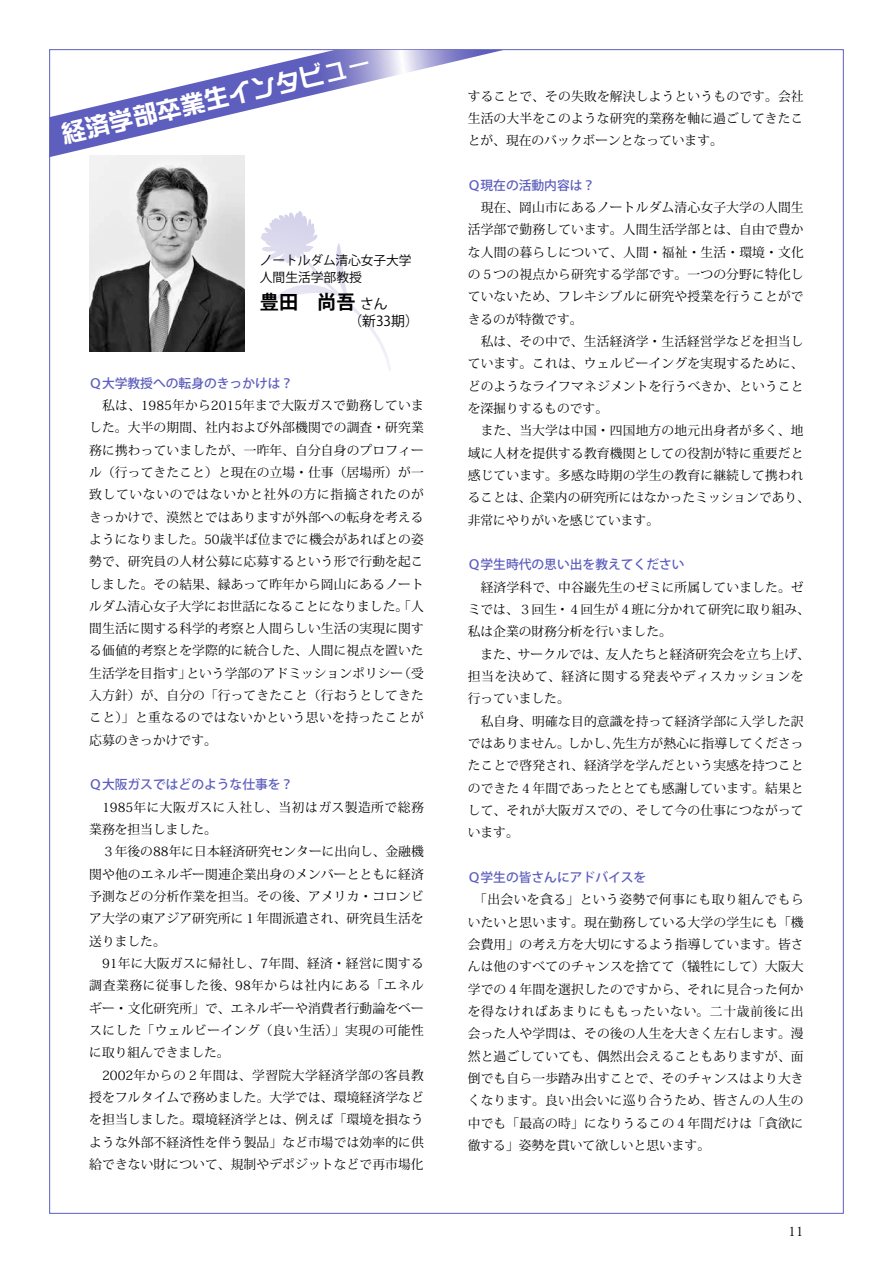
<style>
.page{position:relative;width:893px;height:1263px;background:#fff}
.page>*{position:absolute;margin:0;border:0;box-sizing:border-box;transform-origin:0 0}
.t1{font:24.45px "DF So Gei Std W7";color:#fff}
.t2{font:700 19.2px "Koz Go Pro";color:#000}
.t3{font:13.8px "Koz Go Pro";color:#000}
.t4{font:12.75px/22.4px "Koz Min Pro";letter-spacing:.015em;color:#000;text-align:justify}
.t5{font:500 12.75px "Koz Go Pro";color:#5d5ebd}
.t6{font:12.75px/17px "Koz Go Pro";letter-spacing:-.01em;color:#000}
.s1{font-weight:400;font-size:13.8px}
</style>
<div class="page">
<img style="left:89px;top:157px;width:155px;height:195px">
<svg style="left:261px;top:211px;width:130px;height:160px"></svg>
<svg style="left:49px;top:50px;width:455px;height:107px"></svg>
<h1 class="t1" style="left:59px;top:121px;width:319px;rotate:-13deg">経済学部卒業生インタビュー</h1>
<p class="t6" style="left:260px;top:252px;width:153px">ノートルダム清心女子大学人間生活学部教授</p>
<h2 class="t2" style="left:260px;top:289px;width:129px">豊田　尚吾<span class="s1">さん</span></h2>
<p class="t3" style="left:348px;top:312px;width:72px">（新33期）</p>
<p class="t5" style="left:89px;top:375px;width:206px">Ｑ大学教授への転身のきっかけは？</p>
<p class="t4" style="left:89px;top:394px;width:336px">　私は、1985年から2015年まで大阪ガスで勤務していました。大半の期間、社内および外部機関での調査・研究業務に携わっていましたが、一昨年、自分自身のプロフィール（行ってきたこと）と現在の立場・仕事（居場所）が一致していないのではないかと社外の方に指摘されたのがきっかけで、漠然とではありますが外部への転身を考えるようになりました。50歳半ば位までに機会があればとの姿勢で、研究員の人材公募に応募するという形で行動を起こしました。その結果、縁あって昨年から岡山にあるノートルダム清心女子大学にお世話になることになりました。「人間生活に関する科学的考察と人間らしい生活の実現に関する価値的考察とを学際的に統合した、人間に視点を置いた生活学を目指す」という学部のアドミッションポリシー（受入方針）が、自分の「行ってきたこと（行おうとしてきたこと）」と重なるのではないかという思いを持ったことが応募のきっかけです。</p>
<p class="t5" style="left:89px;top:776px;width:206px">Ｑ大阪ガスではどのような仕事を？</p>
<p class="t4" style="left:89px;top:795px;width:336px;text-align:left">　1985年に大阪ガスに入社し、当初はガス製造所で総務業務を担当しました。<br>　３年後の88年に日本経済研究センターに出向し、金融機関や他のエネルギー関連企業出身のメンバーとともに経済予測などの分析作業を担当。その後、アメリカ・コロンビア大学の東アジア研究所に１年間派遣され、研究員生活を送りました。<br>　91年に大阪ガスに帰社し、7年間、経済・経営に関する調査業務に従事した後、98年からは社内にある「エネルギー・文化研究所」で、エネルギーや消費者行動論をベースにした「ウェルビーイング（良い生活）」実現の可能性に取り組んできました。<br>　2002年からの２年間は、学習院大学経済学部の客員教授をフルタイムで務めました。大学では、環境経済学などを担当しました。環境経済学とは、例えば「環境を損なうような外部不経済性を伴う製品」など市場では効率的に供給できない財について、規制やデポジットなどで再市場化</p>
<p class="t4" style="left:468px;top:84px;width:337px">することで、その失敗を解決しようというものです。会社生活の大半をこのような研究的業務を軸に過ごしてきたことが、現在のバックボーンとなっています。</p>
<p class="t5" style="left:468px;top:177px;width:129px">Ｑ現在の活動内容は？</p>
<p class="t4" style="left:468px;top:196px;width:344px;text-align:left">　現在、岡山市にあるノートルダム清心女子大学の人間生活学部で勤務しています。人間生活学部とは、自由で豊かな人間の暮らしについて、人間・福祉・生活・環境・文化の５つの視点から研究する学部です。一つの分野に特化していないため、フレキシブルに研究や授業を行うことができるのが特徴です。<br>　私は、その中で、生活経済学・生活経営学などを担当しています。これは、ウェルビーイングを実現するために、どのようなライフマネジメントを行うべきか、ということを深掘りするものです。<br>　また、当大学は中国・四国地方の地元出身者が多く、地域に人材を提供する教育機関としての役割が特に重要だと感じています。多感な時期の学生の教育に継続して携われることは、企業内の研究所にはなかったミッションであり、非常にやりがいを感じています。</p>
<p class="t5" style="left:468px;top:556px;width:218px">Ｑ学生時代の思い出を教えてください</p>
<p class="t4" style="left:468px;top:575px;width:344px;text-align:left">　経済学科で、中谷巌先生のゼミに所属していました。ゼミでは、３回生・４回生が４班に分かれて研究に取り組み、私は企業の財務分析を行いました。<br>　また、サークルでは、友人たちと経済研究会を立ち上げ、担当を決めて、経済に関する発表やディスカッションを行っていました。<br>　私自身、明確な目的意識を持って経済学部に入学した訳ではありません。しかし、先生方が熱心に指導してくださったことで啓発され、経済学を学んだという実感を持つことのできた４年間であったととても感謝しています。結果として、それが大阪ガスでの、そして今の仕事につながっています。</p>
<p class="t5" style="left:468px;top:869px;width:180px">Ｑ学生の皆さんにアドバイスを</p>
<p class="t4" style="left:468px;top:888px;width:337px">　「出会いを貪る」という姿勢で何事にも取り組んでもらいたいと思います。現在勤務している大学の学生にも「機会費用」の考え方を大切にするよう指導しています。皆さんは他のすべてのチャンスを捨てて（犠牲にして）大阪大学での４年間を選択したのですから、それに見合った何かを得なければあまりにももったいない。二十歳前後に出会った人や学問は、その後の人生を大きく左右します。漫然と過ごしていても、偶然出会えることもありますが、面倒でも自ら一歩踏み出すことで、そのチャンスはより大きくなります。良い出会いに巡り合うため、皆さんの人生の中でも「最高の時」になりうるこの４年間だけは「貪欲に徹する」姿勢を貫いて欲しいと思います。</p>
<p class="t4" style="left:788px;top:1219px;width:17px">11</p>
</div>
